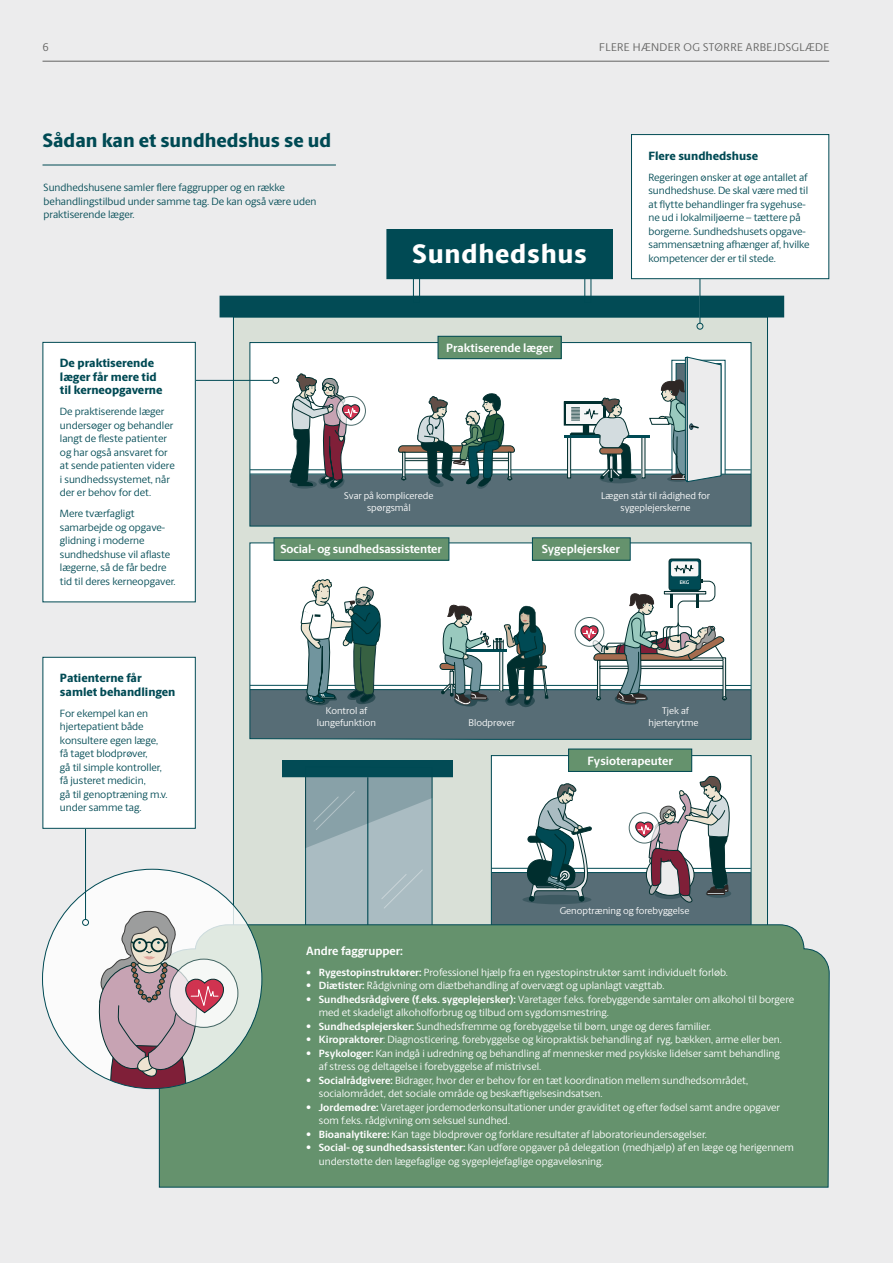
<style>
.page{position:relative;width:893px;height:1263px;background:#ececed}
.page>*{position:absolute;margin:0;border:0;box-sizing:border-box;transform-origin:0 0}
.t1{font:800 27px "Berlingske Sans";letter-spacing:.025em;color:#fff}
.t2{font:800 19.5px "Berlingske Sans";color:#004a54}
.t3{font:800 12px/13.5px "Berlingske Sans";color:#004a54}
.t4{font:700 12px "Berlingske Sans";color:#fff}
.t5{font:11.25px "Berlingske Sans";letter-spacing:.04em;color:#636362}
.t6{font:10.5px/13.5px "Berlingske Sans";color:#fff}
.t7{font:10.5px/13.5px "Berlingske Sans";color:#004a54}
.t8{font:9.75px/12px "Berlingske Sans";color:#fff;text-align:center}
.t9{font:700 5.1px "Berlingske Sans";color:#fff}
.s1{font-weight:700}
</style>
<div class="page">
<svg style="left:233px;top:317px;width:535px;height:607px;background:#cad4cd"></svg>
<div style="left:282px;top:761px;width:171px;height:16px;background:#004a54"></div>
<div style="left:282px;top:760px;width:171px;height:17px;border:1px solid #004a54"></div>
<svg style="left:305px;top:775px;width:128px;height:149px;background:#98afb5"></svg>
<div style="left:159px;top:924px;width:671px;height:264px;background:#65926d"></div>
<div style="left:220px;top:296px;width:564px;height:21px;background:#004a54"></div>
<svg style="left:43px;top:869px;width:219px;height:220px;fill:#fbfbfb"></svg>
<svg style="left:170px;top:959px;width:68px;height:68px"></svg>
<svg style="left:96px;top:911px;width:128px;height:178px"></svg>
<svg style="left:491px;top:775px;width:260px;height:135px;background:#acb5b8"></svg>
<svg style="left:245px;top:60px;width:513px;height:686px"></svg>
<hr style="left:196px;top:380px;width:77px;height:1px;background:#004a54">
<div style="left:42px;top:342px;width:154px;height:261px;background:#fff"></div>
<hr style="left:85px;top:820px;width:1px;height:99px;background:#004a54">
<div style="left:43px;top:657px;width:152px;height:171px;background:#fff"></div>
<div style="left:43px;top:657px;width:153px;height:172px;border:1px solid #004a54"></div>
<div style="left:82px;top:919px;width:7px;height:7px;border:1px solid #004a54;border-radius:50%"></div>
<hr style="left:700px;top:271px;width:1px;height:53px;background:#004a54">
<div style="left:697px;top:323px;width:6px;height:7px;border:1px solid #004a54;border-radius:50%"></div>
<div style="left:631px;top:135px;width:198px;height:144px;background:#fff"></div>
<div style="left:631px;top:134px;width:198px;height:145px;border:1px solid #004a54"></div>
<div style="left:438px;top:336px;width:123px;height:23px;background:#65926d"></div>
<div style="left:438px;top:336px;width:124px;height:23px;border:1px solid #004a54"></div>
<div style="left:569px;top:749px;width:123px;height:22px;background:#65926d"></div>
<div style="left:568px;top:749px;width:124px;height:23px;border:1px solid #004a54"></div>
<div style="left:532px;top:538px;width:98px;height:22px;background:#65926d"></div>
<div style="left:532px;top:537px;width:99px;height:24px;border:1px solid #004a54"></div>
<div style="left:274px;top:538px;width:175px;height:22px;background:#65926d"></div>
<div style="left:274px;top:537px;width:175px;height:24px;border:1px solid #004a54"></div>
<hr style="left:43px;top:165px;width:293px;height:1px;background:#004a54">
<hr style="left:43px;top:61px;width:786px;height:1px;background:#636362">
<p class="t5" style="left:43px;top:39px;width:8px">6</p>
<p class="t5" style="left:599px;top:39px;width:231px">FLERE HÆNDER OG STØRRE ARBEJDSGLÆDE</p>
<h2 class="t2" style="left:43px;top:126px;width:290px">Sådan kan et sundhedshus se ud</h2>
<p class="t7" style="left:44px;top:181px;width:274px">Sundhedshusene samler flere faggrupper og en række behandlingstilbud under samme tag. De kan også være uden praktiserende læger.</p>
<h1 class="t1" style="left:412px;top:233px;width:176px">Sundhedshus</h1>
<p class="t4" style="left:446px;top:339px;width:109px">Praktiserende læger</p>
<p class="t3" style="left:648px;top:149px;width:111px">Flere sundhedshuse</p>
<p class="t7" style="left:648px;top:170px;width:163px">Regeringen ønsker at øge antallet af sundhedshuse. De skal være med til at flytte behandlinger fra sygehuse&shy;ne ud i lokalmiljøerne – tættere på borgerne. Sundhedshusets opgave&shy;sammensætning afhænger af, hvilke kompetencer der er til stede.</p>
<p class="t3" style="left:60px;top:356px;width:104px">De praktiserende læger får mere tid til kerneopgaverne</p>
<p class="t7" style="left:60px;top:405px;width:116px">De praktiserende læger undersøger og behandler langt de fleste patienter og har også ansvaret for at sende patienten videre i sundhedssystemet, når der er behov for det.</p>
<p class="t7" style="left:60px;top:507px;width:117px">Mere tværfagligt samarbejde og opgave&shy;glidning i moderne sundhedshuse vil aflaste lægerne, så de får bedre tid til deres kerneopgaver.</p>
<p class="t3" style="left:60px;top:671px;width:117px">Patienterne får samlet behandlingen</p>
<p class="t7" style="left:60px;top:706px;width:109px">For ekempel kan en hjertepatient både konsultere egen læge, få taget blodprøver,<br>gå til simple kontroller, få justeret medicin,<br>gå til genoptræning m.v. under samme tag.</p>
<p class="t8" style="left:344px;top:490px;width:91px">Svar på komplicerede spørgsmål</p>
<p class="t8" style="left:601px;top:490px;width:110px">Lægen står til rådighed for sygeplejerskerne</p>
<p class="t4" style="left:280px;top:540px;width:163px">Social- og sundhedsassistenter</p>
<p class="t4" style="left:542px;top:540px;width:79px">Sygeplejersker</p>
<p class="t9" style="left:680px;top:579px;width:11px">EKG</p>
<p class="t8" style="left:317px;top:704px;width:61px">Kontrol af lungefunktion</p>
<p class="t8" style="left:662px;top:704px;width:28px">Tjek af</p>
<p class="t8" style="left:469px;top:716px;width:48px">Blodprøver</p>
<p class="t8" style="left:648px;top:716px;width:51px">hjerterytme</p>
<p class="t4" style="left:587px;top:751px;width:87px">Fysioterapeuter</p>
<p class="t8" style="left:560px;top:904px;width:131px">Genoptræning og forebyggelse</p>
<p class="t4" style="left:306px;top:941px;width:98px">Andre faggrupper:</p>
<p class="t6" style="left:306px;top:965px;width:423px"><span class="s1">• Rygestopinstruktører:</span> Professionel hjælp fra en rygestopinstruktør samt individuelt forløb.</p>
<p class="t6" style="left:306px;top:978px;width:360px">• <span class="s1">Diætister:</span> Rådgivning om diætbehandling af overvægt og uplanlagt vægttab.</p>
<p class="t6" style="left:319px;top:992px;width:477px;text-indent:-13px">• <span class="s1">Sundhedsrådgivere (f.eks. sygeplejersker):</span> Varetager f.eks. forebyggende samtaler om alkohol til borgere med et skadeligt alkoholforbrug og tilbud om sygdomsmestring.</p>
<p class="t6" style="left:306px;top:1019px;width:407px">• <span class="s1">Sundhedsplejersker:</span> Sundhedsfremme og forebyggelse til børn, unge og deres familier.</p>
<p class="t6" style="left:306px;top:1032px;width:477px">• <span class="s1">Kiropraktorer</span>: Diagnosticering, forebyggelse og kiropraktisk behandling af ryg, bækken, arme eller ben.</p>
<p class="t6" style="left:319px;top:1046px;width:462px;text-indent:-13px">• <span class="s1">Psykologer:</span> Kan indgå i udredning og behandling af mennesker med psykiske lidelser samt behandling af stress og deltagelse i forebyggelse af mistrivsel.</p>
<p class="t6" style="left:319px;top:1073px;width:431px;text-indent:-13px">• <span class="s1">Socialrådgivere:</span> Bidrager, hvor der er behov for en tæt koordination mellem sundhedsområdet, socialområdet, det sociale område og beskæftigelsesindsatsen.</p>
<p class="t6" style="left:319px;top:1100px;width:463px;text-indent:-13px">• <span class="s1">Jordemødre:</span> Varetager jordemoderkonsultationer under graviditet og efter fødsel samt andre opgaver som f.eks. rådgivning om seksuel sundhed.</p>
<p class="t6" style="left:306px;top:1127px;width:402px">• <span class="s1">Bioanalytikere:</span> Kan tage blodprøver og forklare resultater af laboratorieundersøgelser.</p>
<p class="t6" style="left:319px;top:1140px;width:477px;text-indent:-13px">• <span class="s1">Social- og sundhedsassistenter:</span> Kan udføre opgaver på delegation (medhjælp) af en læge og herigennem understøtte den lægefaglige og sygeplejefaglige opgaveløsning.</p>
</div>
